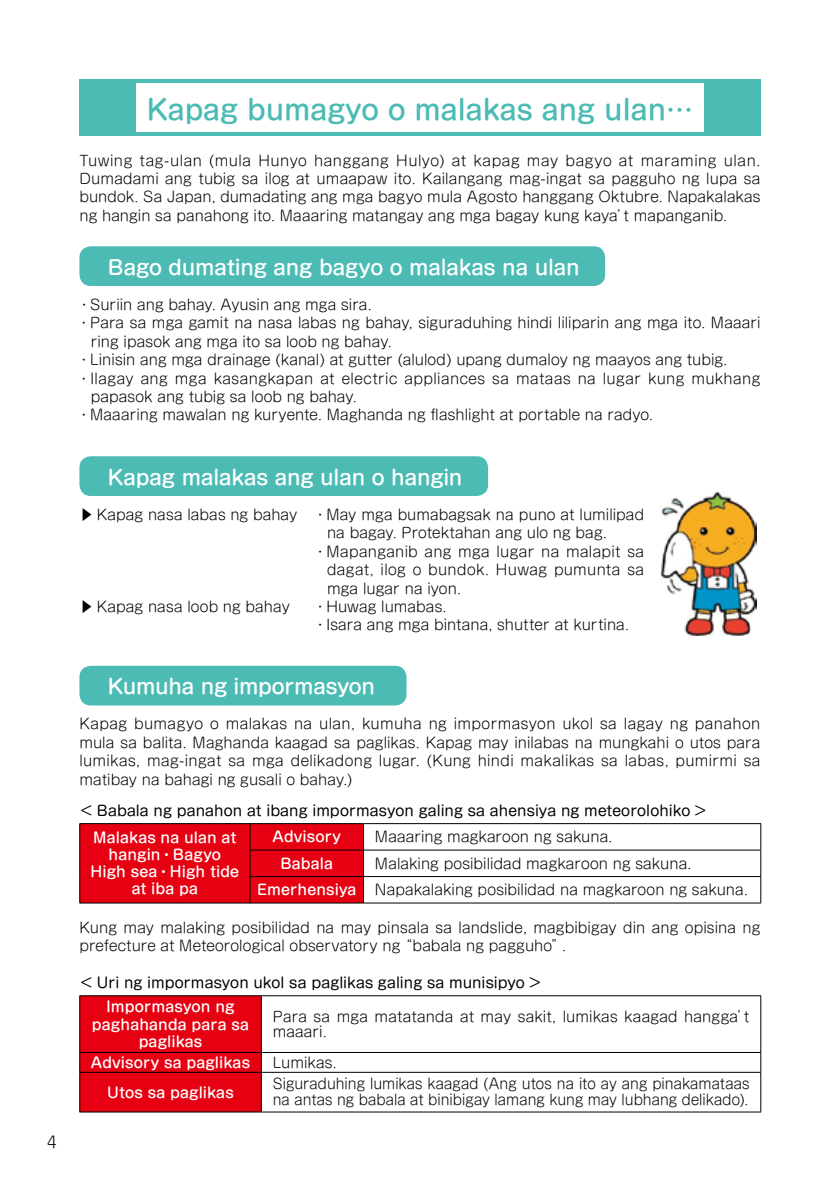
<style>
.page{position:relative;width:840px;height:1191px;background:#fff}
.page>*{position:absolute;margin:0;border:0;box-sizing:border-box;transform-origin:0 0}
.t1{font:500 27px "Shin M Go Pro";color:#4bbbb4}
.t2{font:500 19.8px "Shin M Go Pro";letter-spacing:-.01em;color:#fff}
.t3{font:300 15.6px "Shin M Go Pro";color:#000}
.t4{font:300 14.2px/18.4px "Shin M Go Pro";letter-spacing:.005em;color:#000;text-align:justify}
.t5{font:500 14.2px/17px "Shin M Go Pro";letter-spacing:.01em;color:#fff;text-align:center}
.t6{font:14.2px "Shin M Go Pro";letter-spacing:.005em;color:#000}
.t7{font:300 14.2px/15.6px "Shin M Go Pro";letter-spacing:.005em;color:#000;scale:.96 1}
.t8{font:300 14.2px "Shin M Go Pro";letter-spacing:.03em;color:#000}
.t9{font:300 14.2px "Shin M Go Pro";letter-spacing:.025em;color:#000}
</style>
<div class="page">
<div style="left:79px;top:246px;width:525px;height:40px;background:#4bbbb4;border-radius:11px"></div>
<div style="left:79px;top:456px;width:409px;height:40px;background:#4bbbb4;border-radius:11px"></div>
<div style="left:79px;top:666px;width:327px;height:39px;background:#4bbbb4;border-radius:11px"></div>
<hr style="left:363px;top:823px;width:397px;height:1px;background:#000">
<hr style="left:363px;top:849px;width:397px;height:1px;background:#000">
<hr style="left:363px;top:876px;width:397px;height:1px;background:#000">
<svg style="left:79px;top:823px;width:285px;height:80px;background:#db0112"></svg>
<svg style="left:760px;top:824px;width:1px;height:78px"></svg>
<hr style="left:250px;top:902px;width:113px;height:1px;background:#000">
<hr style="left:363px;top:902px;width:397px;height:1px;background:#000">
<hr style="left:261px;top:995px;width:499px;height:1px;background:#000">
<hr style="left:760px;top:996px;width:1px;height:56px;background:#000">
<hr style="left:261px;top:1052px;width:499px;height:1px;background:#000">
<div style="left:79px;top:995px;width:183px;height:116px;background:#e60012"></div>
<svg style="left:760px;top:1052px;width:1px;height:20px"></svg>
<hr style="left:79px;top:1072px;width:182px;height:1px;background:#000">
<hr style="left:79px;top:1072px;width:1px;height:39px;background:#000">
<hr style="left:261px;top:1072px;width:499px;height:1px;background:#000">
<hr style="left:261px;top:1072px;width:1px;height:39px;background:#000">
<hr style="left:760px;top:1072px;width:1px;height:39px;background:#000">
<hr style="left:79px;top:1111px;width:182px;height:1px;background:#000">
<hr style="left:261px;top:1111px;width:499px;height:1px;background:#000">
<img style="left:660px;top:491px;width:95px;height:144px">
<hr style="left:79px;top:132px;width:681px;height:4px;background:#4bbbb4">
<hr style="left:79px;top:79px;width:681px;height:4px;background:#4bbbb4">
<div style="left:79px;top:79px;width:57px;height:57px;background:#4bbbb4"></div>
<div style="left:703px;top:79px;width:57px;height:57px;background:#4bbbb4"></div>
<p class="t3" style="left:47px;top:1129px;width:11px">4</p>
<h1 class="t1" style="left:147px;top:88px;width:547px">Kapag bumagyo o malakas ang ulan…</h1>
<p class="t4" style="left:79px;top:149px;width:682px">Tuwing tag-ulan (mula Hunyo hanggang Hulyo) at kapag may bagyo at maraming ulan.<br>Dumadami ang tubig sa ilog at umaapaw ito. Kailangang mag-ingat sa pagguho ng lupa sa bundok. Sa Japan, dumadating ang mga bagyo mula Agosto hanggang Oktubre. Napakalakas ng hangin sa panahong ito. Maaaring matangay ang mga bagay kung kaya’t mapanganib.</p>
<h2 class="t2" style="left:108px;top:251px;width:473px">Bago dumating ang bagyo o malakas na ulan</h2>
<p class="t4" style="left:77px;top:293px;width:296px">・Suriin ang bahay. Ayusin ang mga sira.</p>
<p class="t4" style="left:77px;top:312px;width:684px">・Para sa mga gamit na nasa labas ng bahay, siguraduhing hindi liliparin ang mga ito. Maaari</p>
<p class="t4" style="left:91px;top:330px;width:302px">ring ipasok ang mga ito sa loob ng bahay.</p>
<p class="t4" style="left:77px;top:349px;width:651px">・Linisin ang mga drainage (kanal) at gutter (alulod) upang dumaloy ng maayos ang tubig.</p>
<p class="t8" style="left:77px;top:367px;width:684px">・Ilagay ang mga kasangkapan at electric appliances sa mataas na lugar kung mukhang</p>
<p class="t4" style="left:91px;top:386px;width:267px">papasok ang tubig sa loob ng bahay.</p>
<p class="t4" style="left:77px;top:404px;width:577px">・Maaaring mawalan ng kuryente. Maghanda ng flashlight at portable na radyo.</p>
<h2 class="t2" style="left:108px;top:461px;width:356px">Kapag malakas ang ulan o hangin</h2>
<p class="t4" style="left:79px;top:503px;width:219px">▶ Kapag nasa labas ng bahay</p>
<p class="t4" style="left:313px;top:503px;width:332px">・May mga bumabagsak na puno at lumilipad</p>
<p class="t4" style="left:327px;top:522px;width:281px">na bagay. Protektahan ang ulo ng bag.</p>
<p class="t4" style="left:313px;top:540px;width:332px">・Mapanganib ang mga lugar na malapit sa</p>
<p class="t9" style="left:327px;top:558px;width:318px">dagat, ilog o bundok. Huwag pumunta sa</p>
<p class="t4" style="left:327px;top:577px;width:135px">mga lugar na iyon.</p>
<p class="t4" style="left:313px;top:595px;width:135px">・Huwag lumabas.</p>
<p class="t4" style="left:313px;top:614px;width:317px">・Isara ang mga bintana, shutter at kurtina.</p>
<p class="t4" style="left:79px;top:595px;width:212px">▶ Kapag nasa loob ng bahay</p>
<h2 class="t2" style="left:108px;top:670px;width:269px">Kumuha ng impormasyon</h2>
<p class="t4" style="left:79px;top:713px;width:682px">Kapag bumagyo o malakas na ulan, kumuha ng impormasyon ukol sa lagay ng panahon mula sa balita. Maghanda kaagad sa paglikas. Kapag may inilabas na mungkahi o utos para lumikas, mag-ingat sa mga delikadong lugar. (Kung hindi makalikas sa labas, pumirmi sa matibay na bahagi ng gusali o bahay.)</p>
<p class="t6" style="left:79px;top:799px;width:629px">＜ Babala ng panahon at ibang impormasyon galing sa ahensiya ng meteorolohiko ＞</p>
<p class="t5" style="left:90px;top:827px;width:150px">Malakas na ulan at hangin・Bagyo<br>High sea・High tide at iba pa</p>
<p class="t5" style="left:272px;top:826px;width:70px">Advisory</p>
<p class="t4" style="left:374px;top:826px;width:239px">Maaaring magkaroon ng sakuna.</p>
<p class="t5" style="left:280px;top:853px;width:54px">Babala</p>
<p class="t4" style="left:374px;top:852px;width:318px">Malaking posibilidad magkaroon ng sakuna.</p>
<p class="t5" style="left:257px;top:879px;width:101px">Emerhensiya</p>
<p class="t4" style="left:374px;top:879px;width:374px">Napakalaking posibilidad na magkaroon ng sakuna.</p>
<p class="t4" style="left:79px;top:916px;width:682px">Kung may malaking posibilidad na may pinsala sa landslide, magbibigay din ang opisina ng prefecture at Meteorological observatory ng “babala ng pagguho”.</p>
<p class="t6" style="left:79px;top:971px;width:464px">＜ Uri ng impormasyon ukol sa paglikas galing sa munisipyo ＞</p>
<p class="t5" style="left:92px;top:997px;width:159px">Impormasyon ng paghahanda para sa paglikas</p>
<p class="t4" style="left:272px;top:1006px;width:480px;line-height:15.6px">Para sa mga matatanda at may sakit, lumikas kaagad hangga’t maaari.</p>
<p class="t5" style="left:91px;top:1052px;width:160px">Advisory sa paglikas</p>
<p class="t4" style="left:272px;top:1051px;width:65px">Lumikas.</p>
<p class="t5" style="left:107px;top:1082px;width:128px">Utos sa paglikas</p>
<p class="t7" style="left:272px;top:1074px;width:498px">Siguraduhing lumikas kaagad (Ang utos na ito ay ang pinakamataas na antas ng babala at binibigay lamang kung may lubhang delikado).</p>
</div>
